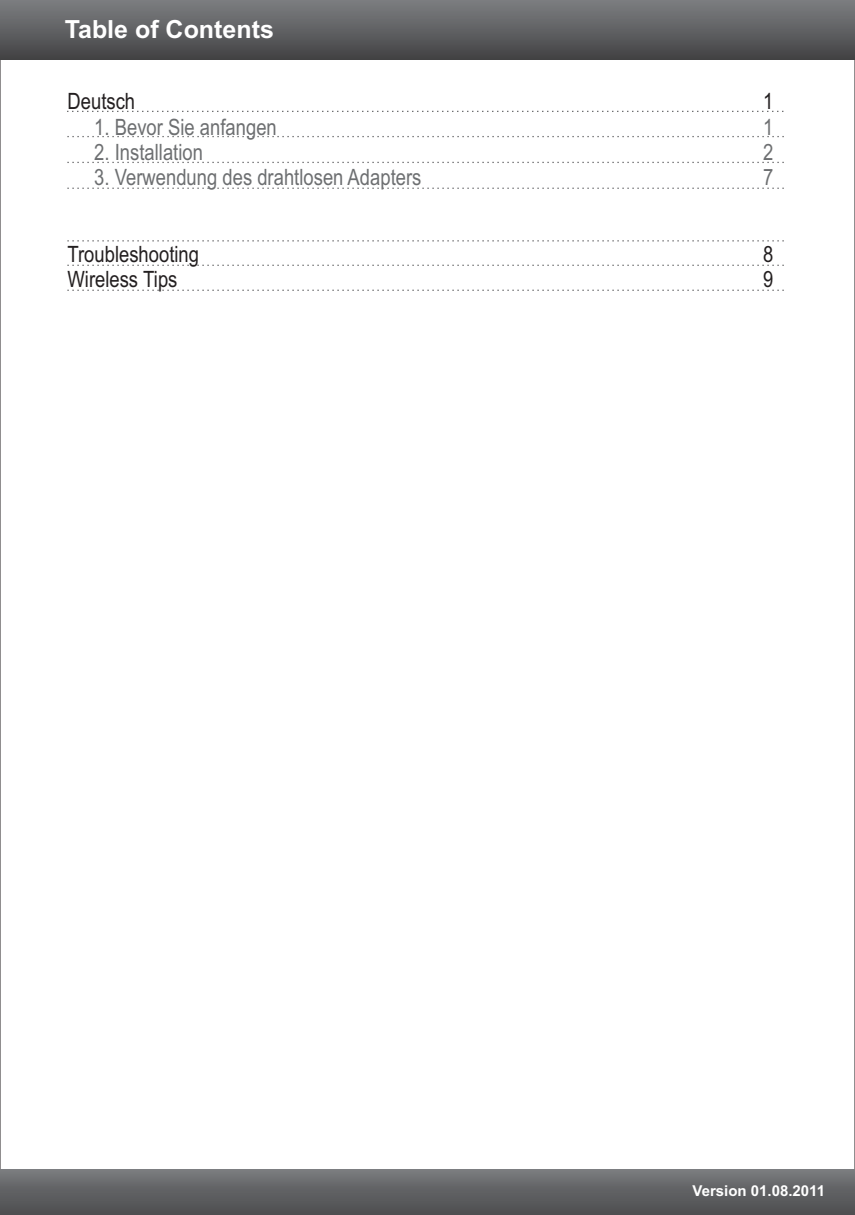
<style>
.page{position:relative;width:855px;height:1215px;background:#fff}
.page>*{position:absolute;margin:0;border:0;box-sizing:border-box;transform-origin:0 0}
.t1{font:700 25px "Arial";color:#fff}
.t2{font:22.5px "Arial Narrow";color:#6d6f71}
.t3{font:22.5px "Arial Narrow";color:#231f20}
.t4{font:700 15px "Arial";color:#fff}
</style>
<div class="page">
<div style="left:0;top:0;width:855px;height:59px;background:linear-gradient(to bottom,#7d7f81,#434345)"></div>
<div style="left:0;top:1170px;width:855px;height:45px;background:linear-gradient(to bottom,#77787b,#4c4c4e)"></div>
<svg style="left:67px;top:290px;width:717px;height:1px"></svg>
<svg style="left:67px;top:265px;width:717px;height:1px"></svg>
<svg style="left:67px;top:240px;width:717px;height:1px"></svg>
<svg style="left:67px;top:188px;width:717px;height:1px"></svg>
<svg style="left:67px;top:162px;width:717px;height:1px"></svg>
<svg style="left:67px;top:136px;width:717px;height:1px"></svg>
<svg style="left:67px;top:111px;width:717px;height:1px"></svg>
<p class="t1" style="left:65px;top:19px;width:211px">Table of Contents</p>
<p class="t3" style="left:68px;top:93px;width:69px">Deutsch</p>
<p class="t3" style="left:763px;top:93px;width:12px">1</p>
<p class="t2" style="left:94px;top:118px;width:184px">1. Bevor Sie anfangen</p>
<p class="t2" style="left:763px;top:118px;width:12px">1</p>
<p class="t2" style="left:94px;top:144px;width:110px">2. Installation</p>
<p class="t2" style="left:763px;top:144px;width:12px">2</p>
<p class="t2" style="left:94px;top:169px;width:329px">3. Verwendung des drahtlosen Adapters</p>
<p class="t2" style="left:763px;top:169px;width:12px">7</p>
<p class="t3" style="left:68px;top:246px;width:133px">Troubleshooting</p>
<p class="t3" style="left:763px;top:246px;width:12px">8</p>
<p class="t3" style="left:68px;top:271px;width:111px">Wireless Tips</p>
<p class="t3" style="left:763px;top:271px;width:12px">9</p>
<p class="t4" style="left:693px;top:1185px;width:134px">Version 01.08.2011</p>
</div>
